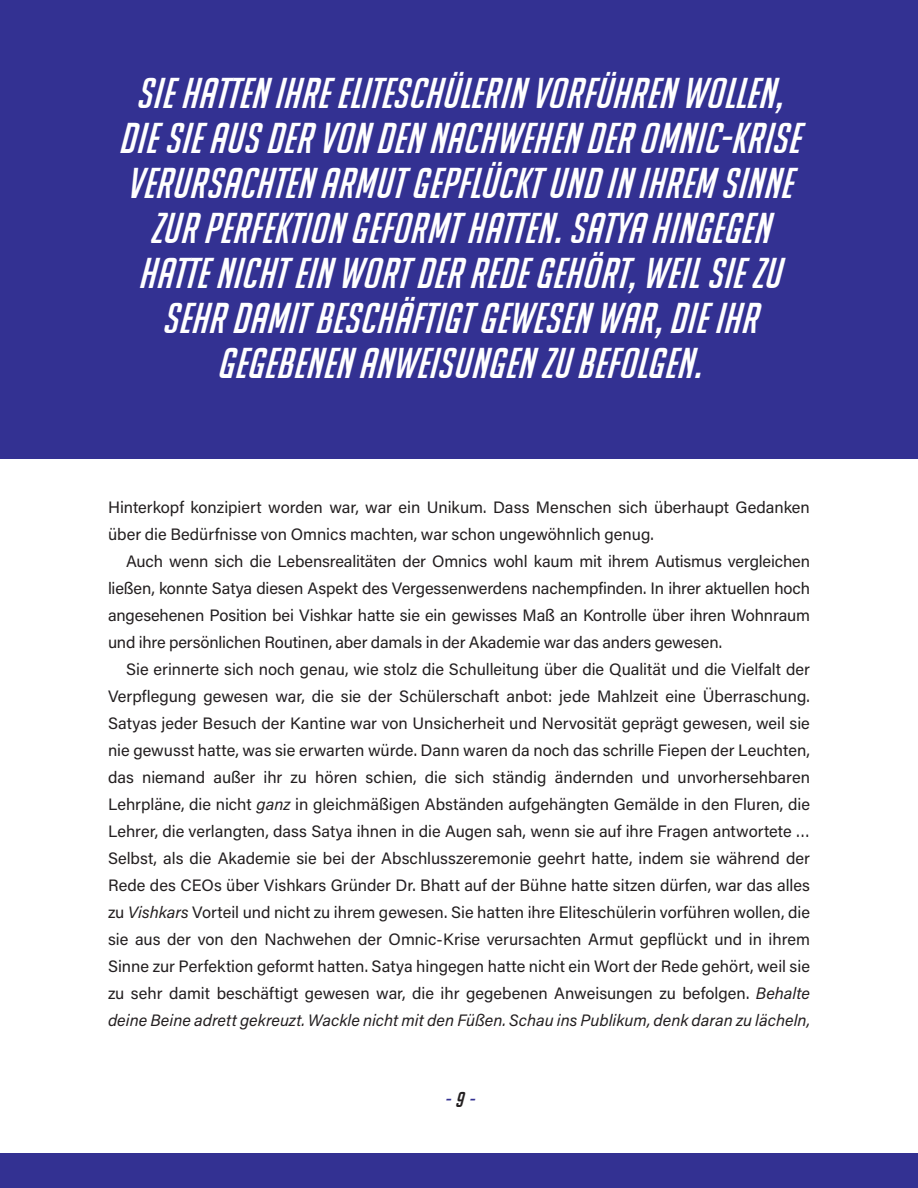
<style>
.page{position:relative;width:918px;height:1188px;background:#fff}
.page>*{position:absolute;margin:0;border:0;box-sizing:border-box;transform-origin:0 0}
.t1{font:italic 42px/45px "Big Noodle Too";letter-spacing:.02em;color:#fff;text-align:center}
.t2{font:italic 21px "Big Noodle Too";color:#333192}
.TXT{font:16.5px/27px "Acumin Pro";color:#231f20;text-align:justify}
.s1{font-style:italic}
.s2{color:#231f20}
</style>
<div class="page">
<div style="left:0;top:1153px;width:918px;height:35px;background:#333192"></div>
<div style="left:0;top:0;width:918px;height:459px;background:#333192"></div>
<p class="t1" style="left:119px;top:70px;width:682px">SIE HATTEN IHRE ELITESCHÜLERIN VORFÜHREN WOLLEN, DIE SIE AUS DER VON DEN NACHWEHEN DER OMNIC-KRISE VERURSACHTEN ARMUT GEPFLÜCKT UND IN IHREM SINNE ZUR PERFEKTION GEFORMT HATTEN. SATYA HINGEGEN HATTE NICHT EIN WORT DER REDE GEHÖRT, WEIL SIE ZU SEHR DAMIT BESCHÄFTIGT GEWESEN WAR, DIE IHR GEGEBENEN ANWEISUNGEN ZU BEFOLGEN.</p>
<p class="TXT" style="left:108px;top:493px;width:703px">Hinterkopf konzipiert worden war, war ein Unikum. Dass Menschen sich überhaupt Gedanken über die Bedürfnisse von Omnics machten, war schon ungewöhnlich genug.</p>
<p class="TXT" style="left:108px;top:547px;width:704px;text-indent:18px">Auch wenn sich die Lebensrealitäten der Omnics wohl kaum mit ihrem Autismus vergleichen ließen, konnte Satya diesen Aspekt des Vergessenwerdens nachempfinden. In ihrer aktuellen hoch angesehenen Position bei Vishkar hatte sie ein gewisses Maß an Kontrolle über ihren Wohnraum und ihre persönlichen Routinen, aber damals in der Akademie war das anders gewesen.</p>
<p class="TXT" style="left:108px;top:655px;width:704px;text-indent:18px">Sie erinnerte sich noch genau, wie stolz die Schulleitung über die Qualität und die Vielfalt der Verpflegung gewesen war, die sie der Schülerschaft anbot: jede Mahlzeit eine Überraschung.<br>Satyas jeder Besuch der Kantine war von Unsicherheit und Nervosität geprägt gewesen, weil sie nie gewusst hatte, was sie erwarten würde. Dann waren da noch das schrille Fiepen der Leuchten, das niemand außer ihr zu hören schien, die sich ständig ändernden und unvorhersehbaren Lehrpläne, die nicht <span class="s1">ganz</span> in gleichmäßigen Abständen aufgehängten Gemälde in den Fluren, die Lehrer, die verlangten, dass Satya ihnen in die Augen sah, wenn sie auf ihre Fragen antwortete … Selbst, als die Akademie sie bei der Abschlusszeremonie geehrt hatte, indem sie während der Rede des CEOs über Vishkars Gründer Dr. Bhatt auf der Bühne hatte sitzen dürfen, war das alles zu <span class="s1">Vishkars</span> Vorteil und nicht zu ihrem gewesen. Sie hatten ihre Eliteschülerin vorführen wollen, die sie aus der von den Nachwehen der Omnic-Krise verursachten Armut gepflückt und in ihrem Sinne zur Perfektion geformt hatten. Satya hingegen hatte nicht ein Wort der Rede gehört, weil sie zu sehr damit beschäftigt gewesen war, die ihr gegebenen Anweisungen zu befolgen. <span class="s1">Behalte deine Beine adrett gekreuzt. Wackle nicht mit den Füßen. Schau ins Publikum, denk daran zu lächeln,</span></p>
<p class="t2" style="left:444px;top:1087px;width:31px">-<span class="s2">9</span>-</p>
</div>
